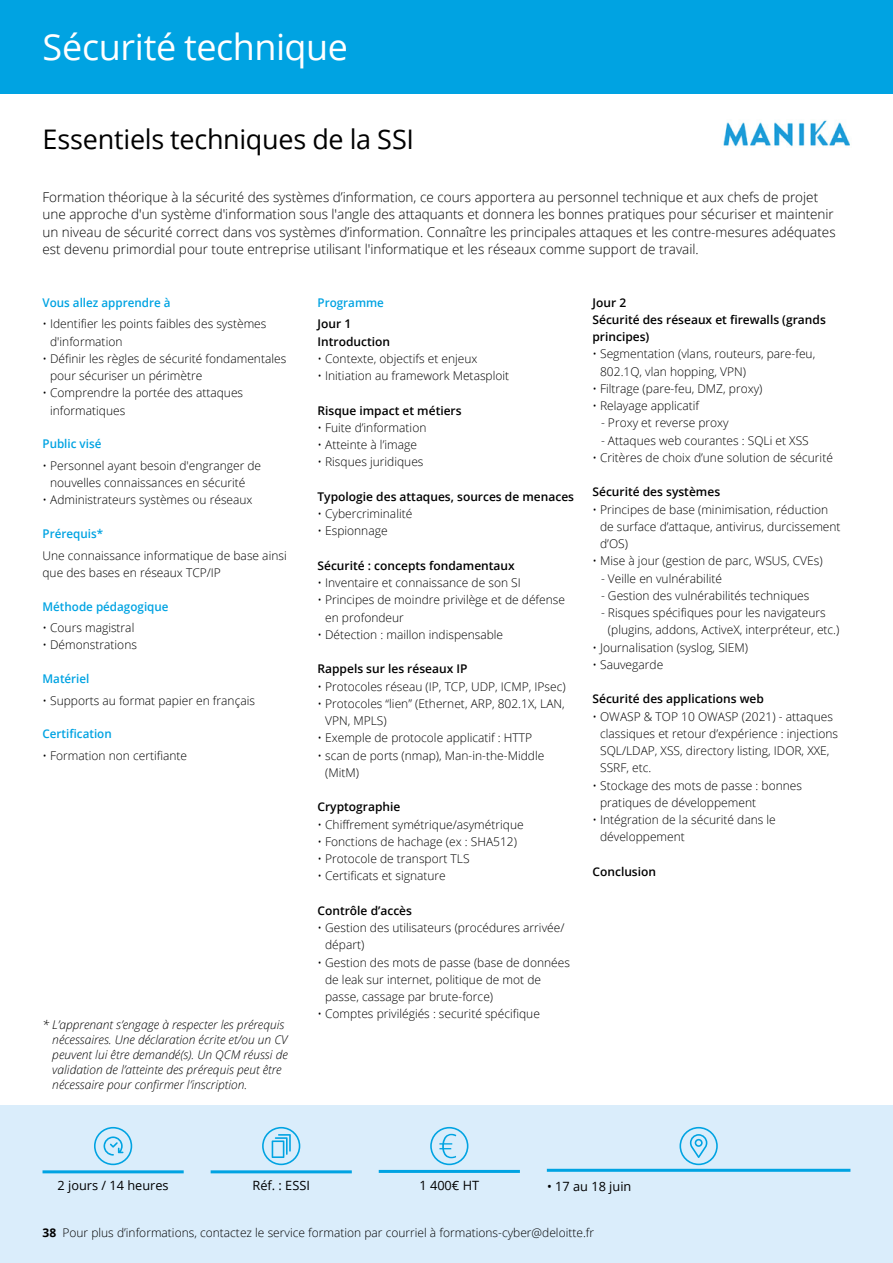
<style>
.page{position:relative;width:893px;height:1263px;background:#fff}
.page>*{position:absolute;margin:0;border:0;box-sizing:border-box;transform-origin:0 0}
.t1{font:36px "Open Sans";letter-spacing:-.015em;color:#fff}
.t2{font:27px "Open Sans";letter-spacing:-.01em;color:#000}
.t3{font:300 13.5px/17.2px "Open Sans";color:#000}
.t4{font:12.75px "Open Sans";color:#000}
.t5{font:300 12px/17.2px "Open Sans";color:#000}
.t6{font:600 12px/17.2px "Open Sans";color:#000}
.t7{font:italic 300 12px/15px "Open Sans";color:#000}
.t8{font:600 12px "Open Sans";color:#00a3e2}
.s1{font-weight:700}
</style>
<div class="page">
<div style="left:0;top:1106px;width:893px;height:157px;background:#daedfb"></div>
<div style="left:0;top:0;width:893px;height:94px;background:#00a3e2"></div>
<hr style="left:379px;top:1170px;width:141px;height:3px;background:#00a3e2">
<svg style="left:430px;top:1127px;width:38px;height:38px"></svg>
<hr style="left:547px;top:1169px;width:303px;height:3px;background:#00a3e2">
<svg style="left:679px;top:1127px;width:39px;height:38px"></svg>
<hr style="left:211px;top:1170px;width:141px;height:3px;background:#00a3e2">
<svg style="left:262px;top:1127px;width:38px;height:38px"></svg>
<hr style="left:43px;top:1170px;width:141px;height:3px;background:#00a3e2">
<svg style="left:94px;top:1127px;width:38px;height:38px"></svg>
<img style="left:723px;top:120px;width:127px;height:27px">
<h1 class="t1" style="left:43px;top:22px;width:307px">Sécurité technique</h1>
<h1 class="t1" style="left:43px;top:22px;width:156px">Disponibl</h1>
<h2 class="t2" style="left:43px;top:121px;width:373px">Essentiels techniques de la SSI</h2>
<p class="t3" style="left:43px;top:188px;width:795px">Formation théorique à la sécurité des systèmes d’information, ce cours apportera au personnel technique et aux chefs de projet une approche d'un système d'information sous l'angle des attaquants et donnera les bonnes pratiques pour sécuriser et maintenir un niveau de sécurité correct dans vos systèmes d’information. Connaître les principales attaques et les contre-mesures adéquates est devenu primordial pour toute entreprise utilisant l'informatique et les réseaux comme support de travail.</p>
<p class="t8" style="left:43px;top:294px;width:130px">Vous allez apprendre à</p>
<p class="t5" style="left:50px;top:315px;width:218px;text-indent:-8px">• Identifier les points faibles des systèmes d'information</p>
<p class="t5" style="left:50px;top:350px;width:238px;text-indent:-8px">• Définir les règles de sécurité fondamentales pour sécuriser un périmètre</p>
<p class="t5" style="left:50px;top:384px;width:195px;text-indent:-8px">• Comprendre la portée des attaques informatiques</p>
<p class="t8" style="left:43px;top:436px;width:60px">Public visé</p>
<p class="t5" style="left:50px;top:457px;width:213px;text-indent:-8px">• Personnel ayant besoin d'engranger de nouvelles connaissances en sécurité</p>
<p class="t5" style="left:43px;top:491px;width:212px">• Administrateurs systèmes ou réseaux</p>
<p class="t8" style="left:43px;top:525px;width:62px">Prérequis*</p>
<p class="t5" style="left:43px;top:546px;width:246px">Une connaissance informatique de base ainsi que des bases en réseaux TCP/IP</p>
<p class="t8" style="left:43px;top:598px;width:128px">Méthode pédagogique</p>
<p class="t5" style="left:43px;top:619px;width:93px">• Cours magistral</p>
<p class="t5" style="left:43px;top:636px;width:96px">• Démonstrations</p>
<p class="t8" style="left:43px;top:670px;width:48px">Matériel</p>
<p class="t5" style="left:43px;top:691px;width:214px">• Supports au format papier en français</p>
<p class="t8" style="left:43px;top:726px;width:71px">Certification</p>
<p class="t5" style="left:43px;top:747px;width:146px">• Formation non certifiante</p>
<p class="t7" style="left:52px;top:1016px;width:237px;text-indent:-10px">* L’apprenant s’engage à respecter les prérequis nécessaires. Une déclaration écrite et/ou un CV peuvent lui être demandé(s). Un QCM réussi de validation de l’atteinte des prérequis peut être nécessaire pour confirmer l’inscription.</p>
<p class="t8" style="left:317px;top:294px;width:68px">Programme</p>
<p class="t6" style="left:317px;top:315px;width:74px">Jour 1<br>Introduction</p>
<p class="t5" style="left:317px;top:350px;width:162px">• Contexte, objectifs et enjeux</p>
<p class="t5" style="left:317px;top:367px;width:193px">• Initiation au framework Metasploit</p>
<p class="t6" style="left:317px;top:401px;width:146px">Risque impact et métiers</p>
<p class="t5" style="left:317px;top:418px;width:110px">• Fuite d’information</p>
<p class="t5" style="left:317px;top:436px;width:101px">• Atteinte à l’image</p>
<p class="t5" style="left:317px;top:453px;width:108px">• Risques juridiques</p>
<p class="t6" style="left:317px;top:488px;width:258px">Typologie des attaques, sources de menaces</p>
<p class="t5" style="left:317px;top:505px;width:96px">• Cybercriminalité</p>
<p class="t5" style="left:317px;top:522px;width:72px">• Espionnage</p>
<p class="t6" style="left:317px;top:557px;width:199px">Sécurité : concepts fondamentaux</p>
<p class="t5" style="left:317px;top:574px;width:205px">• Inventaire et connaissance de son SI</p>
<p class="t5" style="left:325px;top:591px;width:241px;text-indent:-8px">• Principes de moindre privilège et de défense en profondeur</p>
<p class="t5" style="left:317px;top:625px;width:187px">• Détection : maillon indispensable</p>
<p class="t6" style="left:317px;top:660px;width:151px">Rappels sur les réseaux IP</p>
<p class="t5" style="left:317px;top:677px;width:250px">• Protocoles réseau (IP, TCP, UDP, ICMP, IPsec)</p>
<p class="t5" style="left:325px;top:694px;width:241px;text-indent:-8px">• Protocoles “lien” (Ethernet, ARP, 802.1X, LAN,<br>VPN, MPLS)</p>
<p class="t5" style="left:317px;top:729px;width:216px">• Exemple de protocole applicatif : HTTP</p>
<p class="t5" style="left:325px;top:746px;width:221px;text-indent:-8px">• scan de ports (nmap), Man-in-the-Middle (MitM)</p>
<p class="t6" style="left:317px;top:798px;width:84px">Cryptographie</p>
<p class="t5" style="left:317px;top:815px;width:208px">• Chiffrement symétrique/asymétrique</p>
<p class="t5" style="left:317px;top:832px;width:201px">• Fonctions de hachage (ex : SHA512)</p>
<p class="t5" style="left:317px;top:850px;width:154px">• Protocole de transport TLS</p>
<p class="t5" style="left:317px;top:867px;width:130px">• Certificats et signature</p>
<p class="t6" style="left:317px;top:901px;width:96px">Contrôle d’accès</p>
<p class="t5" style="left:325px;top:919px;width:241px;text-indent:-8px">• Gestion des utilisateurs (procédures arrivée/ départ)</p>
<p class="t5" style="left:325px;top:953px;width:246px;text-indent:-8px">• Gestion des mots de passe (base de données de leak sur internet, politique de mot de passe, cassage par brute-force)</p>
<p class="t5" style="left:317px;top:1005px;width:224px">• Comptes privilégiés : securité spécifique</p>
<p class="t6" style="left:592px;top:293px;width:235px">Jour 2<br>Sécurité des réseaux et firewalls (grands principes)</p>
<p class="t5" style="left:600px;top:345px;width:217px;text-indent:-8px">• Segmentation (vlans, routeurs, pare-feu,<br>802.1Q, vlan hopping, VPN)</p>
<p class="t5" style="left:592px;top:380px;width:171px">• Filtrage (pare-feu, DMZ, proxy)</p>
<p class="t5" style="left:592px;top:397px;width:108px">• Relayage applicatif</p>
<p class="t5" style="left:601px;top:414px;width:129px">- Proxy et reverse proxy</p>
<p class="t5" style="left:601px;top:431px;width:209px">- Attaques web courantes : SQLi et XSS</p>
<p class="t5" style="left:592px;top:449px;width:242px">• Critères de choix d’une solution de sécurité</p>
<p class="t6" style="left:592px;top:483px;width:129px">Sécurité des systèmes</p>
<p class="t5" style="left:600px;top:500px;width:242px;text-indent:-8px">• Principes de base (minimisation, réduction de surface d’attaque, antivirus, durcissement d’OS)</p>
<p class="t5" style="left:592px;top:552px;width:232px">• Mise à jour (gestion de parc, WSUS, CVEs)</p>
<p class="t5" style="left:601px;top:569px;width:123px">- Veille en vulnérabilité</p>
<p class="t5" style="left:601px;top:587px;width:210px">- Gestion des vulnérabilités techniques</p>
<p class="t5" style="left:608px;top:604px;width:233px;text-indent:-7px">- Risques spécifiques pour les navigateurs (plugins, addons, ActiveX, interpréteur, etc.)</p>
<p class="t5" style="left:592px;top:638px;width:157px">• Journalisation (syslog, SIEM)</p>
<p class="t5" style="left:592px;top:655px;width:72px">• Sauvegarde</p>
<p class="t6" style="left:592px;top:690px;width:173px">Sécurité des applications web</p>
<p class="t5" style="left:600px;top:707px;width:239px;text-indent:-8px">• OWASP &amp; TOP 10 OWASP (2021) - attaques classiques et retour d’expérience : injections SQL/LDAP, XSS, directory listing, IDOR, XXE, SSRF, etc.</p>
<p class="t5" style="left:600px;top:776px;width:203px;text-indent:-8px">• Stockage des mots de passe : bonnes pratiques de développement</p>
<p class="t5" style="left:600px;top:811px;width:177px;text-indent:-8px">• Intégration de la sécurité dans le développement</p>
<p class="t6" style="left:592px;top:863px;width:65px">Conclusion</p>
<p class="t4" style="left:58px;top:1177px;width:113px">2 jours / 14 heures</p>
<p class="t4" style="left:252px;top:1177px;width:59px">Réf. : ESSI</p>
<p class="t4" style="left:419px;top:1176px;width:61px">1 400€ HT</p>
<p class="t4" style="left:547px;top:1177px;width:86px">• 17 au 18 juin</p>
<p class="t5" style="left:43px;top:1224px;width:553px"><span class="s1">38</span> Pour plus d’informations, contactez le service formation par courriel à formations-cyber@deloitte.fr</p>
</div>
